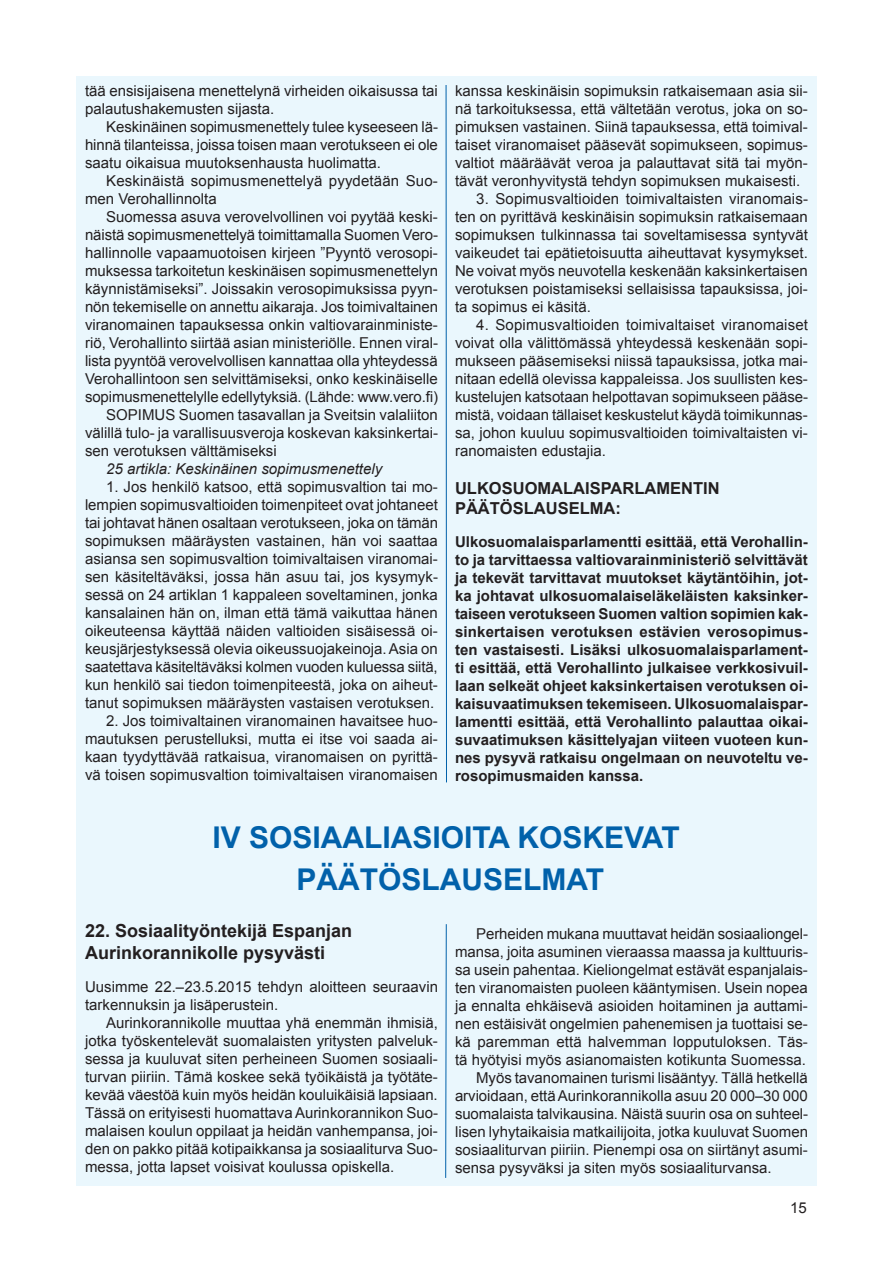
<style>
.page{position:relative;width:893px;height:1263px;background:#fff}
.page>*{position:absolute;margin:0;border:0;box-sizing:border-box;transform-origin:0 0}
.t1{font:700 30px/42px "Arial";color:#0161aa;text-align:center}
.t2{font:700 18px/21.6px "Arial";color:#231f20}
.t3{font:700 16.5px/19.8px "Arial";color:#231f20}
.t4{font:15px/18px "Arial";color:#231f20;text-align:justify}
.t5{font:700 15px/18px "Arial";color:#231f20;text-align:justify}
.t6{font:italic 15px "Arial";color:#231f20}
</style>
<div class="page">
<div style="left:76px;top:77px;width:741px;height:1109px;background:#eaf7fd"></div>
<hr style="left:446px;top:85px;width:1px;height:697px;background:#0161aa">
<svg style="left:445px;top:924px;width:2px;height:254px"></svg>
<p class="t4" style="left:85px;top:82px;width:354px">tää ensisijaisena menettelynä virheiden oikaisussa tai palautushakemusten sijasta.</p>
<p class="t4" style="left:85px;top:118px;width:354px;text-indent:21px">Keskinäinen sopimusmenettely tulee kyseeseen lä&shy;hinnä tilanteissa, joissa toisen maan verotukseen ei ole saatu oikaisua muutoksenhausta huolimatta.</p>
<p class="t4" style="left:85px;top:172px;width:354px;text-indent:21px">Keskinäistä sopimusmenettelyä pyydetään Suo&shy;men Verohallinnolta</p>
<p class="t4" style="left:106px;top:208px;width:333px">Suomessa asuva verovelvollinen voi pyytää keski-</p>
<p class="t4" style="left:85px;top:226px;width:355px">näistä sopimusmenettelyä toimittamalla Suomen Vero-</p>
<p class="t4" style="left:85px;top:244px;width:354px">hallinnolle vapaamuotoisen kirjeen ”Pyyntö verosopi-</p>
<p class="t4" style="left:85px;top:262px;width:355px">muksessa tarkoitetun keskinäisen sopimusmenettelyn</p>
<p class="t4" style="left:85px;top:280px;width:354px">käynnistämiseksi”. Joissakin verosopimuksissa pyyn-</p>
<p class="t4" style="left:85px;top:298px;width:355px">nön tekemiselle on annettu aikaraja. Jos toimivaltainen</p>
<p class="t4" style="left:85px;top:316px;width:354px">viranomainen tapauksessa onkin valtiovarainministe-</p>
<p class="t4" style="left:85px;top:334px;width:354px">riö, Verohallinto siirtää asian ministeriölle. Ennen viral-</p>
<p class="t4" style="left:85px;top:352px;width:354px">lista pyyntöä verovelvollisen kannattaa olla yhteydessä</p>
<p class="t4" style="left:85px;top:370px;width:354px">Verohallintoon sen selvittämiseksi, onko keskinäiselle</p>
<p class="t4" style="left:85px;top:388px;width:355px">sopimusmenettelylle edellytyksiä. (Lähde: www.vero.fi)</p>
<p class="t4" style="left:106px;top:406px;width:333px">SOPIMUS Suomen tasavallan ja Sveitsin valaliiton</p>
<p class="t4" style="left:85px;top:424px;width:355px">välillä tulo- ja varallisuusveroja koskevan kaksinkertai-</p>
<p class="t4" style="left:85px;top:442px;width:193px">sen verotuksen välttämiseksi</p>
<p class="t6" style="left:106px;top:459px;width:277px">25 artikla: Keskinäinen sopimusmenettely</p>
<p class="t4" style="left:85px;top:478px;width:355px;text-indent:21px">1. Jos henkilö katsoo, että sopimusvaltion tai mo&shy;lempien sopimusvaltioiden toimenpiteet ovat johtaneet tai johtavat hänen osaltaan verotukseen, joka on tämän sopimuksen määräysten vastainen, hän voi saattaa asiansa sen sopimusvaltion toimivaltaisen viranomai&shy;sen käsiteltäväksi, jossa hän asuu tai, jos kysymyk&shy;sessä on 24 artiklan 1 kappaleen soveltaminen, jonka kansalainen hän on, ilman että tämä vaikuttaa hänen oikeuteensa käyttää näiden valtioiden sisäisessä oi&shy;keusjärjestyksessä olevia oikeussuojakeinoja. Asia on saatettava käsiteltäväksi kolmen vuoden kuluessa siitä, kun henkilö sai tiedon toimenpiteestä, joka on aiheut&shy;tanut sopimuksen määräysten vastaisen verotuksen.</p>
<p class="t4" style="left:85px;top:712px;width:354px;text-indent:21px">2. Jos toimivaltainen viranomainen havaitsee huo&shy;mautuksen perustelluksi, mutta ei itse voi saada ai&shy;kaan tyydyttävää ratkaisua, viranomaisen on pyrittä&shy;vä toisen sopimusvaltion toimivaltaisen viranomaisen</p>
<p class="t4" style="left:455px;top:82px;width:354px">kanssa keskinäisin sopimuksin ratkaisemaan asia sii&shy;nä tarkoituksessa, että vältetään verotus, joka on so&shy;pimuksen vastainen. Siinä tapauksessa, että toimival&shy;taiset viranomaiset pääsevät sopimukseen, sopimus&shy;valtiot määräävät veroa ja palauttavat sitä tai myön&shy;tävät veronhyvitystä tehdyn sopimuksen mukaisesti.</p>
<p class="t4" style="left:455px;top:190px;width:355px;text-indent:21px">3. Sopimusvaltioiden toimivaltaisten viranomais&shy;ten on pyrittävä keskinäisin sopimuksin ratkaisemaan sopimuksen tulkinnassa tai soveltamisessa syntyvät vaikeudet tai epätietoisuutta aiheuttavat kysymykset.<br>Ne voivat myös neuvotella keskenään kaksinkertaisen verotuksen poistamiseksi sellaisissa tapauksissa, joi&shy;ta sopimus ei käsitä.</p>
<p class="t4" style="left:455px;top:316px;width:355px;text-indent:21px">4. Sopimusvaltioiden toimivaltaiset viranomaiset voivat olla välittömässä yhteydessä keskenään sopi&shy;mukseen pääsemiseksi niissä tapauksissa, jotka mai&shy;nitaan edellä olevissa kappaleissa. Jos suullisten kes&shy;kustelujen katsotaan helpottavan sopimukseen pääse&shy;mistä, voidaan tällaiset keskustelut käydä toimikunnas&shy;sa, johon kuuluu sopimusvaltioiden toimivaltaisten vi&shy;ranomaisten edustajia.</p>
<p class="t3" style="left:455px;top:479px;width:266px">ULKOSUOMALAISPARLAMENTIN<br>PÄÄTÖSLAUSELMA:</p>
<p class="t5" style="left:455px;top:533px;width:354px">Ulkosuomalaisparlamentti esittää, että Verohallin&shy;to ja tarvittaessa valtiovarainministeriö selvittävät ja tekevät tarvittavat muutokset käytäntöihin, jot&shy;ka johtavat ulkosuomalaiseläkeläisten kaksinker&shy;taiseen verotukseen Suomen valtion sopimien kak&shy;sinkertaisen verotuksen estävien verosopimus&shy;ten vastaisesti. Lisäksi ulkosuomalaisparlament&shy;ti esittää, että Verohallinto julkaisee verkkosivuil&shy;laan selkeät ohjeet kaksinkertaisen verotuksen oi&shy;kaisuvaatimuksen tekemiseen. Ulkosuomalaispar&shy;lamentti esittää, että Verohallinto palauttaa oikai&shy;suvaatimuksen käsittelyajan viiteen vuoteen kun&shy;nes pysyvä ratkaisu ongelmaan on neuvoteltu ve&shy;rosopimusmaiden kanssa.</p>
<h1 class="t1" style="left:212px;top:818px;width:469px">IV SOSIAALIASIOITA KOSKEVAT<br>PÄÄTÖSLAUSELMAT</h1>
<p class="t2" style="left:85px;top:921px;width:269px">22. Sosiaalityöntekijä Espanjan<br>Aurinkorannikolle pysyvästi</p>
<p class="t4" style="left:85px;top:978px;width:355px">Uusimme 22.–23.5.2015 tehdyn aloitteen seuraavin tarkennuksin ja lisäperustein.</p>
<p class="t4" style="left:85px;top:1014px;width:355px;text-indent:21px">Aurinkorannikolle muuttaa yhä enemmän ihmisiä, jotka työskentelevät suomalaisten yritysten palveluk&shy;sessa ja kuuluvat siten perheineen Suomen sosiaali&shy;turvan piiriin. Tämä koskee sekä työikäistä ja työtäte&shy;kevää väestöä kuin myös heidän kouluikäisiä lapsiaan.<br>Tässä on erityisesti huomattava Aurinkorannikon Suo&shy;malaisen koulun oppilaat ja heidän vanhempansa, joi&shy;den on pakko pitää kotipaikkansa ja sosiaaliturva Suo&shy;messa, jotta lapset voisivat koulussa opiskella.</p>
<p class="t4" style="left:476px;top:925px;width:333px">Perheiden mukana muuttavat heidän sosiaaliongel-</p>
<p class="t4" style="left:455px;top:943px;width:355px">mansa, joita asuminen vieraassa maassa ja kulttuuris-</p>
<p class="t4" style="left:455px;top:961px;width:354px">sa usein pahentaa. Kieliongelmat estävät espanjalais-</p>
<p class="t4" style="left:455px;top:979px;width:354px">ten viranomaisten puoleen kääntymisen. Usein nopea</p>
<p class="t4" style="left:455px;top:997px;width:354px">ja ennalta ehkäisevä asioiden hoitaminen ja auttami-</p>
<p class="t4" style="left:455px;top:1015px;width:354px">nen estäisivät ongelmien pahenemisen ja tuottaisi se-</p>
<p class="t4" style="left:455px;top:1033px;width:354px">kä paremman että halvemman lopputuloksen. Täs-</p>
<p class="t4" style="left:455px;top:1051px;width:352px">tä hyötyisi myös asianomaisten kotikunta Suomessa.</p>
<p class="t4" style="left:476px;top:1069px;width:333px">Myös tavanomainen turismi lisääntyy. Tällä hetkellä</p>
<p class="t4" style="left:455px;top:1087px;width:354px">arvioidaan, että Aurinkorannikolla asuu 20 000–30 000</p>
<p class="t4" style="left:455px;top:1105px;width:355px">suomalaista talvikausina. Näistä suurin osa on suhteel-</p>
<p class="t4" style="left:455px;top:1123px;width:355px">lisen lyhytaikaisia matkailijoita, jotka kuuluvat Suomen</p>
<p class="t4" style="left:455px;top:1141px;width:354px">sosiaaliturvan piiriin. Pienempi osa on siirtänyt asumi-</p>
<p class="t4" style="left:455px;top:1159px;width:318px">sensa pysyväksi ja siten myös sosiaaliturvansa.</p>
<p class="t4" style="left:790px;top:1198px;width:18px">15</p>
</div>
